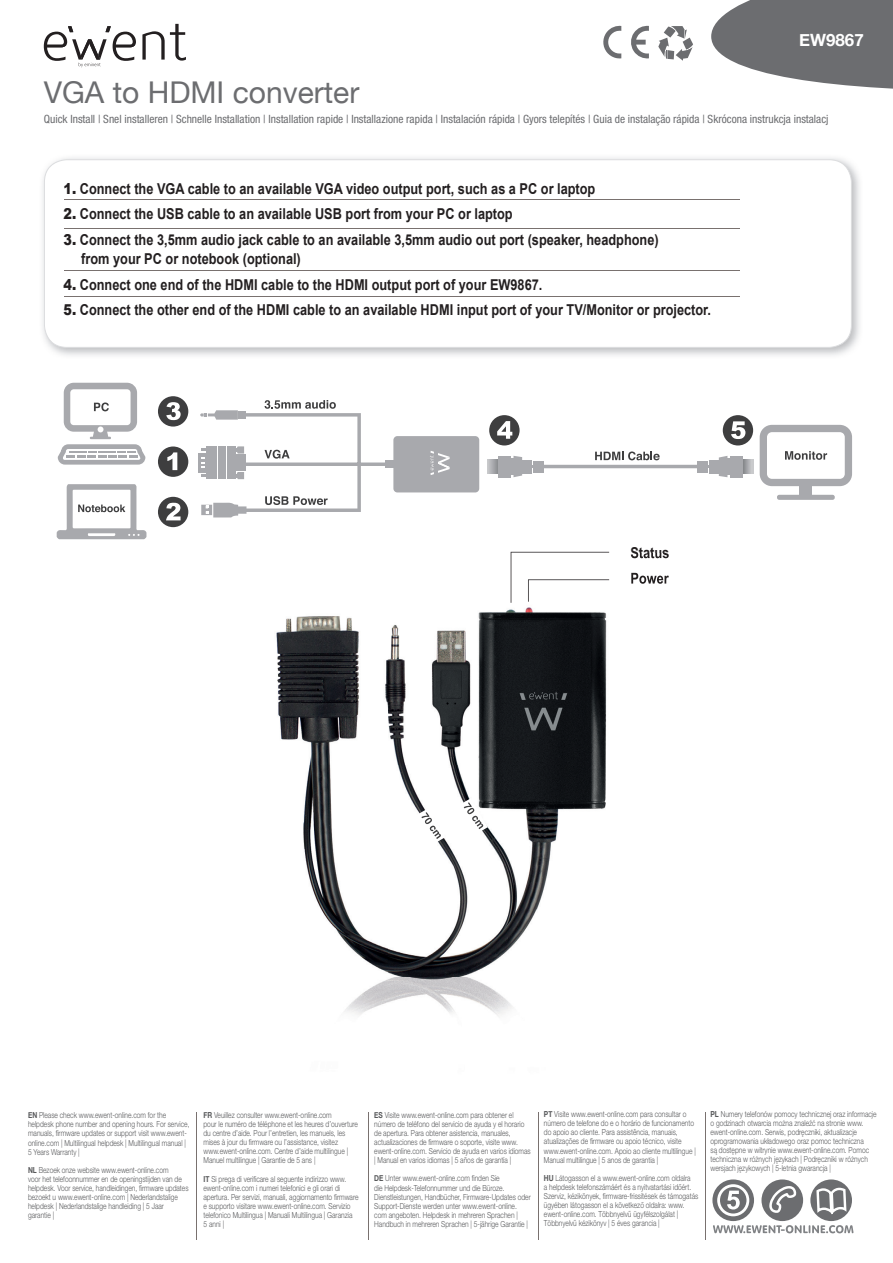
<style>
.page{position:relative;width:893px;height:1263px;background:#fff}
.page>*{position:absolute;margin:0;border:0;box-sizing:border-box;transform-origin:0 0}
.t1{font:30px "Helvetica Neue";color:#6c6d70}
.t2{font:700 16.95px "Helvetica Neue";color:#fff}
.t3{font:700 15px/19.5px "Arial";color:#231f20;scale:.85 1}
.t4{font:condensed 11.4px "Helvetica Neue";color:#6c6d70}
.t5{font:300 8.25px/9.1px "Helvetica Neue";color:#57585a;scale:.8 1}
.s1{font-weight:900}
.s2{font-weight:700}
</style>
<div class="page">
<svg style="left:711px;top:0;width:182px;height:89px"></svg>
<svg style="left:44px;top:159px;width:808px;height:189px"></svg>
<svg style="left:658px;top:26px;width:35px;height:35px"></svg>
<svg style="left:631px;top:26px;width:18px;height:33px"></svg>
<svg style="left:603px;top:25px;width:18px;height:34px"></svg>
<svg style="left:142px;top:24px;width:44px;height:37px"></svg>
<svg style="left:44px;top:26px;width:92px;height:41px"></svg>
<img style="left:276px;top:554px;width:391px;height:462px">
<img style="left:631px;top:554px;width:38px;height:4px">
<img style="left:631px;top:573px;width:38px;height:11px">
<hr style="left:65px;top:200px;width:675px;height:1px;background:#79716f">
<hr style="left:65px;top:228px;width:675px;height:1px;background:#79716f">
<hr style="left:65px;top:270px;width:675px;height:1px;background:#79716f">
<hr style="left:65px;top:297px;width:675px;height:1px;background:#79716f">
<svg style="left:416px;top:808px;width:29px;height:36px"></svg>
<svg style="left:458px;top:798px;width:30px;height:37px"></svg>
<svg style="left:511px;top:552px;width:98px;height:51px"></svg>
<div style="left:800px;top:484px;width:12px;height:13px;background:#a8a9ad"></div>
<svg style="left:760px;top:425px;width:92px;height:61px"></svg>
<svg style="left:777px;top:495px;width:58px;height:5px"></svg>
<svg style="left:265px;top:400px;width:71px;height:9px"></svg>
<svg style="left:58px;top:383px;width:87px;height:82px"></svg>
<svg style="left:57px;top:484px;width:89px;height:55px"></svg>
<svg style="left:238px;top:413px;width:462px;height:99px"></svg>
<svg style="left:487px;top:460px;width:11px;height:13px"></svg>
<div style="left:521px;top:460px;width:11px;height:13px;background:#a8a9ad"></div>
<div style="left:498px;top:456px;width:12px;height:21px;background:#a8a9ad"></div>
<svg style="left:513px;top:456px;width:9px;height:21px"></svg>
<div style="left:509px;top:458px;width:5px;height:17px;background:#a8a9ad"></div>
<svg style="left:532px;top:461px;width:12px;height:11px"></svg>
<svg style="left:743px;top:460px;width:11px;height:13px"></svg>
<div style="left:709px;top:460px;width:11px;height:13px;background:#a8a9ad"></div>
<div style="left:730px;top:456px;width:13px;height:21px;background:#a8a9ad"></div>
<svg style="left:719px;top:456px;width:8px;height:21px"></svg>
<div style="left:727px;top:458px;width:5px;height:17px;background:#a8a9ad"></div>
<svg style="left:697px;top:461px;width:12px;height:11px"></svg>
<svg style="left:201px;top:503px;width:45px;height:14px"></svg>
<svg style="left:200px;top:410px;width:46px;height:10px"></svg>
<div style="left:207px;top:446px;width:8px;height:33px;background:#a8a9ad"></div>
<div style="left:227px;top:446px;width:9px;height:33px;background:#a8a9ad"></div>
<div style="left:199px;top:453px;width:10px;height:19px;background:#a8a9ad"></div>
<svg style="left:201px;top:448px;width:6px;height:2px"></svg>
<svg style="left:201px;top:474px;width:6px;height:3px"></svg>
<hr style="left:216px;top:446px;width:1px;height:33px;background:#a8a9ad">
<hr style="left:218px;top:446px;width:1px;height:33px;background:#a8a9ad">
<hr style="left:220px;top:446px;width:1px;height:33px;background:#a8a9ad">
<hr style="left:223px;top:446px;width:1px;height:33px;background:#a8a9ad">
<hr style="left:225px;top:446px;width:1px;height:33px;background:#a8a9ad">
<div style="left:235px;top:455px;width:10px;height:16px;background:#a8a9ad"></div>
<svg style="left:236px;top:446px;width:8px;height:8px"></svg>
<svg style="left:236px;top:472px;width:8px;height:7px"></svg>
<svg style="left:201px;top:457px;width:3px;height:11px"></svg>
<div style="left:158px;top:446px;width:30px;height:31px;background:#3e3e3f;border-radius:50%"></div>
<svg style="left:167px;top:452px;width:10px;height:18px"></svg>
<div style="left:158px;top:497px;width:30px;height:30px;background:#3e3e3f;border-radius:50%"></div>
<svg style="left:166px;top:503px;width:15px;height:17px"></svg>
<div style="left:158px;top:396px;width:30px;height:31px;background:#3e3e3f;border-radius:50%"></div>
<svg style="left:166px;top:402px;width:15px;height:18px"></svg>
<div style="left:489px;top:415px;width:31px;height:30px;background:#3e3e3f;border-radius:50%"></div>
<svg style="left:497px;top:421px;width:15px;height:18px"></svg>
<div style="left:723px;top:415px;width:30px;height:30px;background:#3e3e3f;border-radius:50%"></div>
<svg style="left:731px;top:421px;width:14px;height:18px"></svg>
<div style="left:386px;top:460px;width:11px;height:8px;background:#a8a9ad"></div>
<svg style="left:430px;top:451px;width:20px;height:24px"></svg>
<hr style="left:196px;top:1112px;width:1px;height:128px;background:#79716f">
<hr style="left:369px;top:1112px;width:1px;height:128px;background:#79716f">
<hr style="left:538px;top:1112px;width:1px;height:128px;background:#79716f">
<hr style="left:705px;top:1112px;width:1px;height:128px;background:#79716f">
<div style="left:810px;top:1179px;width:42px;height:42px;background:#6c6d70;border-radius:50%"></div>
<svg style="left:816px;top:1188px;width:30px;height:26px"></svg>
<svg style="left:712px;top:1179px;width:42px;height:42px"></svg>
<div style="left:761px;top:1179px;width:42px;height:42px;background:#6c6d70;border-radius:50%"></div>
<svg style="left:769px;top:1186px;width:27px;height:27px"></svg>
<svg style="left:713px;top:1225px;width:140px;height:8px"></svg>
<svg style="left:717px;top:1184px;width:32px;height:32px"></svg>
<h1 class="t1" style="left:44px;top:71px;width:317px">VGA to HDMI converter</h1>
<h2 class="t2" style="left:799px;top:26px;width:66px">EW9867</h2>
<h3 class="t4" style="left:44px;top:112px;width:786px">Quick Install | Snel installeren | Schnelle Installation | Installation rapide | Installazione rapida | Instalación rápida | Gyors telepítés | Guia de instalação rápida | Skrócona instrukcja instalacj</h3>
<h3 class="t3" style="left:64px;top:179px;width:627px"><span class="s1">1.</span> Connect the VGA cable to an available VGA video output port, such as a PC or laptop</h3>
<h3 class="t3" style="left:64px;top:204px;width:530px"><span class="s1">2.</span> Connect the USB cable to an available USB port from your PC or laptop</h3>
<h3 class="t3" style="left:81px;top:230px;width:681px;text-indent:-18px"><span class="s1">3.</span> Connect the 3,5mm audio jack cable to an available 3,5mm audio out port (speaker, headphone) from your PC or notebook (optional)</h3>
<h3 class="t3" style="left:64px;top:275px;width:565px"><span class="s1">4.</span> Connect one end of the HDMI cable to the HDMI output port of your EW9867.</h3>
<h3 class="t3" style="left:64px;top:300px;width:763px"><span class="s1">5.</span> Connect the other end of the HDMI cable to an available HDMI input port of your TV/Monitor or projector.</h3>
<h3 class="t3" style="left:630px;top:543px;width:47px">Status</h3>
<p class="t5" style="left:28px;top:1110px;width:203px"><span class="s2">EN</span> Please check www.ewent-online.com for the helpdesk phone number and opening hours. For service, manuals, firmware updates or support visit www.ewent&shy;online.com | Multilingual helpdesk | Multilingual manual | 5 Years Warranty |</p>
<p class="t5" style="left:28px;top:1165px;width:202px"><span class="s2">NL</span> Bezoek onze website www.ewent-online.com<br>voor het telefoonnummer en de openingstijden van de helpdesk. Voor service, handleidingen, firmware updates bezoekt u www.ewent-online.com | Nederlandstalige helpdesk | Nederlandstalige handleiding | 5 Jaar garantie |</p>
<p class="t5" style="left:203px;top:1110px;width:195px"><span class="s2">FR</span> Veuillez consulter www.ewent-online.com<br>pour le numéro de téléphone et les heures d’ouverture du centre d’aide. Pour l’entretien, les manuels, les mises à jour du firmware ou l’assistance, visitez www.ewent-online.com. Centre d’aide multilingue | Manuel multilingue | Garantie de 5 ans |</p>
<p class="t5" style="left:203px;top:1173px;width:195px"><span class="s2">IT</span> Si prega di verificare al seguente indirizzo www. ewent-online.com i numeri telefonici e gli orari di apertura. Per servizi, manuali, aggiornamento firmware e supporto visitare www.ewent-online.com. Servizio telefonico Multilingua | Manuali Multilingua | Garanzia<br>5 anni |</p>
<p class="t5" style="left:374px;top:1110px;width:197px"><span class="s2">ES</span> Visite www.ewent-online.com para obtener el número de teléfono del servicio de ayuda y el horario de apertura. Para obtener asistencia, manuales, actualizaciones de firmware o soporte, visite www. ewent-online.com. Servicio de ayuda en varios idiomas | Manual en varios idiomas | 5 años de garantía |</p>
<p class="t5" style="left:374px;top:1173px;width:197px"><span class="s2">DE</span> Unter www.ewent-online.com finden Sie<br>die Helpdesk-Telefonnummer und die Büroze.<br>Dienstleistungen, Handbücher, Firmware-Updates oder Support-Dienste werden unter www.ewent-online. com angeboten. Helpdesk in mehreren Sprachen | Handbuch in mehreren Sprachen | 5-jährige Garantie |</p>
<p class="t5" style="left:544px;top:1109px;width:191px"><span class="s2">PT</span> Visite www.ewent-online.com para consultar o número de telefone do e o horário de funcionamento do apoio ao cliente. Para assistência, manuais, atualizações de firmware ou apoio técnico, visite www.ewent-online.com. Apoio ao cliente multilingue | Manual multilingue | 5 anos de garantia |</p>
<p class="t5" style="left:544px;top:1173px;width:194px"><span class="s2">HU</span> Látogasson el a www.ewent-online.com oldalra<br>a helpdesk telefonszámáért és a nyitvatartási időért.<br>Szerviz, kézikönyek, firmware-frissítések és támogatás ügyében látogasson el a következő oldalra: www. ewent-online.com. Többnyelvű ügyfélszolgálat | Többnyelvű kézikönyv | 5 éves garancia |</p>
<p class="t5" style="left:710px;top:1109px;width:209px"><span class="s2">PL</span> Numery telefonów pomocy technicznej oraz informacje o godzinach otwarcia można znaleźć na stronie www. ewent-online.com. Serwis, podręczniki, aktualizacje oprogramowania układowego oraz pomoc techniczna<br>są dostępne w witrynie www.ewent-online.com. Pomoc techniczna w różnych językach | Podręczniki w różnych wersjach językowych | 5-letnia gwarancja |</p>
</div>
